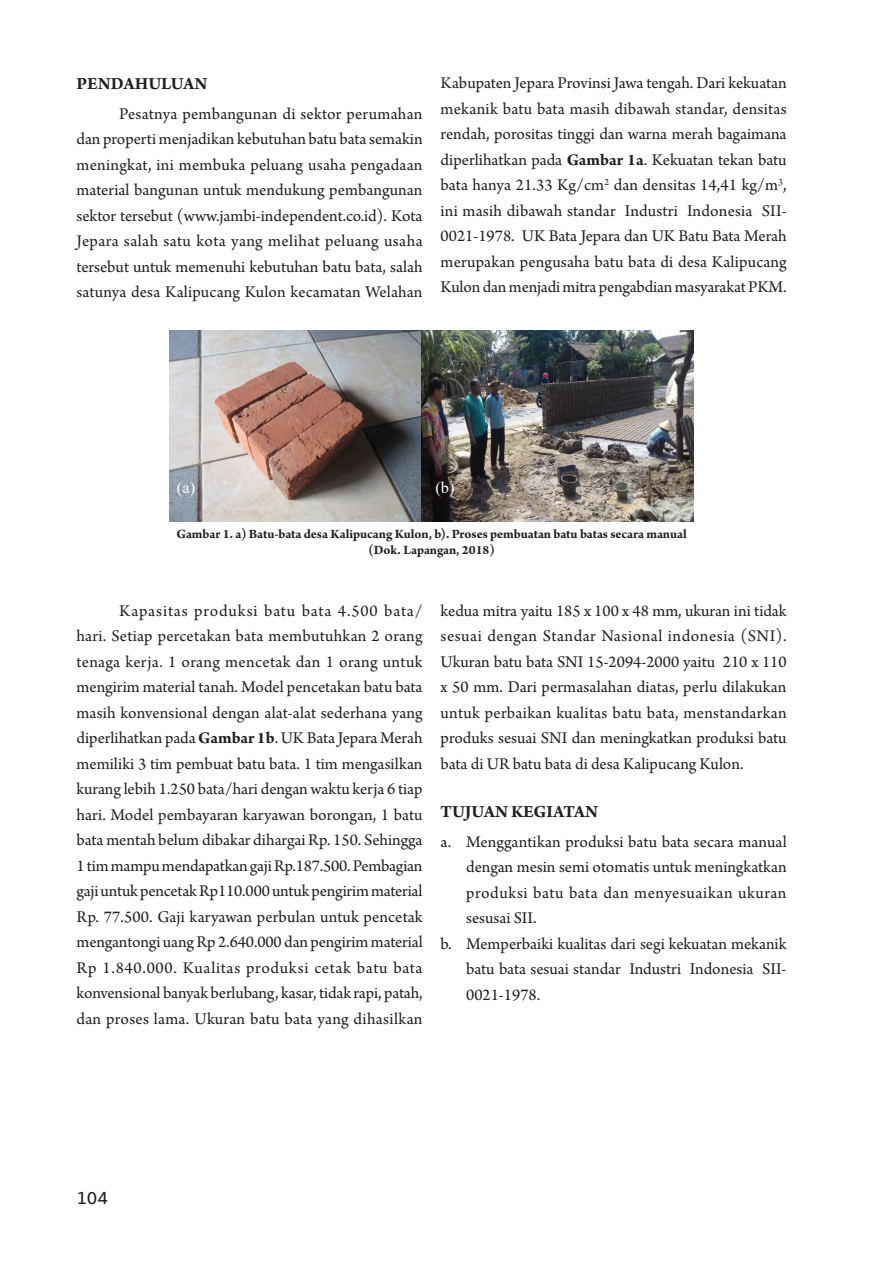
<style>
.page{position:relative;width:893px;height:1263px;background:#fff}
.page>*{position:absolute;margin:0;border:0;box-sizing:border-box;transform-origin:0 0}
.t1{font:700 18px "Arno Pro";color:#231f20}
.t2{font:18px "Amble";color:#231f20}
.Isi{font:17.25px/25.5px "Arno Pro";color:#231f20;text-align:justify}
.Nomor{font:17.25px/25.5px "Arno Pro";color:#231f20;text-align:justify}
.t3{font:16.5px "Times New Roman";color:#fff}
.Gambar{font:700 13.5px/16.2px "Arno Pro";letter-spacing:-.005em;color:#231f20;text-align:center}
.s1{font-weight:700}
</style>
<div class="page">
<img style="left:170px;top:330px;width:524px;height:192px">
<p class="t1" style="left:77px;top:73px;width:132px">PENDAHULUAN</p>
<p class="Isi" style="left:77px;top:101px;width:348px;text-indent:43px">Pesatnya pembangunan di sektor perumahan dan properti menjadikan kebutuhan batu bata semakin meningkat, ini membuka peluang usaha pengadaan material bangunan untuk mendukung pembangunan sektor tersebut (www.jambi-independent.co.id). Kota Jepara salah satu kota yang melihat peluang usaha tersebut untuk memenuhi kebutuhan batu bata, salah satunya desa Kalipucang Kulon kecamatan Welahan</p>
<p class="Isi" style="left:441px;top:71px;width:348px">Kabupaten Jepara Provinsi Jawa tengah. Dari kekuatan mekanik batu bata masih dibawah standar, densitas rendah, porositas tinggi dan warna merah bagaimana diperlihatkan pada <span class="s1">Gambar 1a</span>. Kekuatan tekan batu bata hanya 21.33 Kg/cm<sup>2</sup> dan densitas 14,41 kg/m<sup>3</sup>, ini masih dibawah standar Industri Indonesia SII-0021-1978. UK Bata Jepara dan UK Batu Bata Merah merupakan pengusaha batu bata di desa Kalipucang Kulon dan menjadi mitra pengabdian masyarakat PKM.</p>
<p class="t3" style="left:177px;top:476px;width:20px">(a)</p>
<p class="t3" style="left:435px;top:476px;width:21px">(b)</p>
<p class="Gambar" style="left:176px;top:527px;width:512px">Gambar 1. a) Batu-bata desa Kalipucang Kulon, b). Proses pembuatan batu batas secara manual (Dok. Lapangan, 2018)</p>
<p class="Isi" style="left:77px;top:598px;width:348px;text-indent:43px">Kapasitas produksi batu bata 4.500 bata/ hari. Setiap percetakan bata membutuhkan 2 orang tenaga kerja. 1 orang mencetak dan 1 orang untuk mengirim material tanah. Model pencetakan batu bata masih konvensional dengan alat-alat sederhana yang diperlihatkan pada <span class="s1">Gambar 1b</span>. UK Bata Jepara Merah memiliki 3 tim pembuat batu bata. 1 tim mengasilkan kurang lebih 1.250 bata/hari dengan waktu kerja 6 tiap hari. Model pembayaran karyawan borongan, 1 batu bata mentah belum dibakar dihargai Rp. 150. Sehingga 1 tim mampu mendapatkan gaji Rp.187.500. Pembagian gaji untuk pencetak Rp110.000 untuk pengirim material Rp. 77.500. Gaji karyawan perbulan untuk pencetak mengantongi uang Rp 2.640.000 dan pengirim material Rp 1.840.000. Kualitas produksi cetak batu bata konvensional banyak berlubang, kasar, tidak rapi, patah, dan proses lama. Ukuran batu bata yang dihasilkan</p>
<p class="Isi" style="left:441px;top:598px;width:348px">kedua mitra yaitu 185 x 100 x 48 mm, ukuran ini tidak sesuai dengan Standar Nasional indonesia (SNI).<br>Ukuran batu bata SNI 15-2094-2000 yaitu 210 x 110 x 50 mm. Dari permasalahan diatas, perlu dilakukan untuk perbaikan kualitas batu bata, menstandarkan produks sesuai SNI dan meningkatkan produksi batu bata di UR batu bata di desa Kalipucang Kulon.</p>
<p class="t1" style="left:441px;top:801px;width:159px">TUJUAN KEGIATAN</p>
<p class="Nomor" style="left:466px;top:829px;width:322px;text-indent:-26px">a. Menggantikan produksi batu bata secara manual dengan mesin semi otomatis untuk meningkatkan produksi batu bata dan menyesuaikan ukuran sesusai SII.</p>
<p class="Nomor" style="left:466px;top:931px;width:322px;text-indent:-26px">b. Memperbaiki kualitas dari segi kekuatan mekanik batu bata sesuai standar Industri Indonesia SII-0021-1978.</p>
<p class="t2" style="left:77px;top:1188px;width:33px">104</p>
</div>
